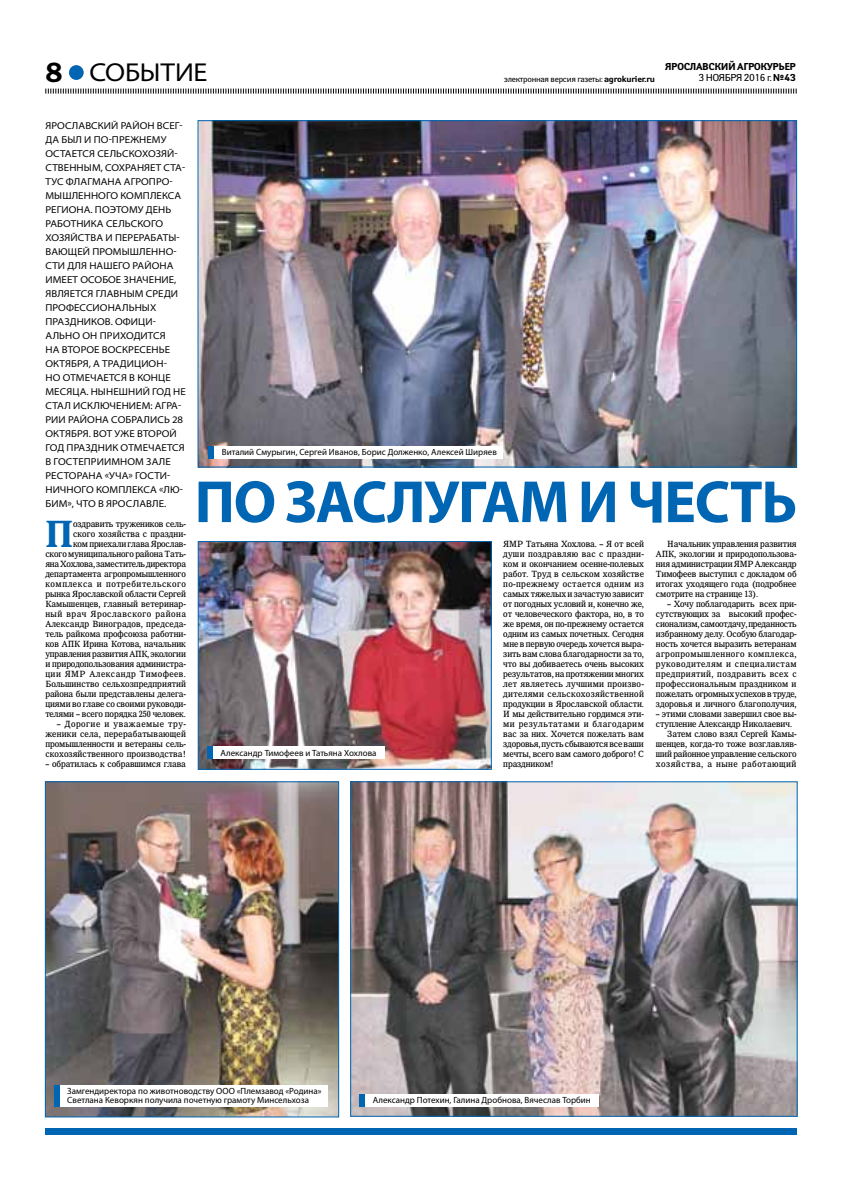
<style>
.page{position:relative;width:842px;height:1191px;background:#fff}
.page>*{position:absolute;margin:0;border:0;box-sizing:border-box;transform-origin:0 0}
.t1{font:700 60px "Myriad Pro";letter-spacing:.175em;color:#0066b3}
.t2{font:700 38px "IZ Premium";color:#0066b3;scale:.94 1}
.t3{font:semi-expanded 26px "Myriad Pro";letter-spacing:-.015em;color:#000}
.t4{font:semi-expanded 10px/14px "Myriad Pro";letter-spacing:.01em;color:#000}
.t5{font:700 10px "Yanus C";letter-spacing:-.05em;color:#000}
.t6{font:10px "Yanus C";letter-spacing:-.05em;color:#000}
.t7{font:9px/10px "IZ Premium";letter-spacing:-.01em;color:#000;text-align:justify;scale:.94 1}
.t8{font:9px/9px "Myriad Pro";color:#000}
.t9{font:9px "IZ Premium";letter-spacing:.055em;color:#000;scale:.94 1}
.t10{font:8.5px "Yanus C";letter-spacing:-.03em;color:#000}
.s1{font-family:"Franklin Gothic Demi C";font-stretch:normal;font-size:28px}
.s2{font-weight:700}
</style>
<div class="page">
<svg style="left:45px;top:88px;width:752px;height:6px"></svg>
<div style="left:69px;top:65px;width:15px;height:15px;background:#0066b3;border-radius:50%"></div>
<div style="left:45px;top:1128px;width:751px;height:6px;background:#0066b3"></div>
<img style="left:200px;top:122px;width:595px;height:343px">
<img style="left:352px;top:783px;width:443px;height:331px">
<div style="left:350px;top:781px;width:447px;height:335px;border:1px solid #0066b3"></div>
<img style="left:200px;top:543px;width:290px;height:224px">
<div style="left:198px;top:541px;width:294px;height:228px;border:1px solid #0066b3"></div>
<img style="left:47px;top:783px;width:290px;height:332px">
<div style="left:45px;top:781px;width:294px;height:336px;border:1px solid #0066b3"></div>
<div style="left:213px;top:446px;width:290px;height:12px;background:#fff"></div>
<div style="left:208px;top:446px;width:6px;height:12px;background:#0066b3"></div>
<div style="left:364px;top:1094px;width:235px;height:13px;background:#fff"></div>
<div style="left:359px;top:1094px;width:6px;height:13px;background:#0066b3"></div>
<div style="left:212px;top:746px;width:173px;height:13px;background:#fff"></div>
<div style="left:207px;top:746px;width:6px;height:13px;background:#0066b3"></div>
<div style="left:59px;top:1085px;width:269px;height:22px;background:#fff"></div>
<div style="left:54px;top:1085px;width:5px;height:22px;background:#0066b3"></div>
<h3 class="t3" style="left:45px;top:58px;width:164px"><span class="s1">8</span> событие</h3>
<p class="t5" style="left:665px;top:61px;width:133px">Ярославский агрокурьер</p>
<p class="t10" style="left:504px;top:73px;width:153px">электронная версия газеты: <span class="s2">agrokurier.ru</span></p>
<p class="t6" style="left:699px;top:71px;width:99px">3 НОЯБРЯ 2016 г. <span class="s2">№43</span></p>
<p class="t4" style="left:45px;top:119px;width:142px">Ярославский район всег&shy;да был и по-прежнему остается сельскохозяй&shy;ственным, сохраняет ста&shy;тус флагмана агропро&shy;мышленного комплекса региона. Поэтому День работника сельского хозяйства и перерабаты&shy;вающей промышленно&shy;сти для нашего района имеет особое значение, является главным среди профессиональных праздников. Офици&shy;ально он приходится<br>на второе воскресенье октября, а традицион-<br>но отмечается в конце месяца. Нынешний год не стал исключением: агра&shy;рии района собрались 28 октября. Вот уже второй год праздник отмечается в гостеприимном зале ресторана «Уча» гости&shy;ничного комплекса «Лю&shy;бим», что в Ярославле.</p>
<h2 class="t2" style="left:45px;top:511px;width:31px">П</h2>
<p class="t7" style="left:45px;top:519px;width:151px;text-align:right">оздравить тружеников сель-<br>ского хозяйства с праздни-<br>ком приехали глава Ярослав-<br>ского муниципального района Тать&shy;яна Хохлова, заместитель директора департамента агропромышленного комплекса и потребительского рынка Ярославской области Сергей<br>Камышенцев, главный ветеринар&shy;ный врач Ярославского района<br>Александр Виноградов, председа&shy;тель райкома профсоюза работни&shy;ков АПК Ирина Котова, начальник управления развития АПК, экологии и природопользования администра&shy;ции ЯМР Александр Тимофеев.<br>Большинство сельхозпредприятий района были представлены делега&shy;циями во главе со своими руководи&shy;телями – всего порядка 250 человек.</p>
<p class="t7" style="left:45px;top:719px;width:151px;text-indent:11px">– Дорогие и уважаемые тру&shy;женики села, перерабатывающей промышленности и ветераны сель&shy;скохозяйственного производства!</p>
<p class="t7" style="left:45px;top:759px;width:151px">– обратилась к собравшимся глава</p>
<p class="t8" style="left:222px;top:447px;width:276px">Виталий Смурыгин, Сергей Иванов, Борис Долженко, Алексей Ширяев</p>
<h1 class="t1" style="left:195px;top:463px;width:230px">Позаслугам</h1>
<h1 class="t1" style="left:578px;top:463px;width:221px">ичесть</h1>
<p class="t7" style="left:503px;top:539px;width:151px">ЯМР Татьяна Хохлова. – Я от всей души поздравляю вас с праздни&shy;ком и окончанием осенне-полевых работ. Труд в сельском хозяйстве по-прежнему остается одним из самых тяжелых и зачастую зависит от погодных условий и, конечно же, от человеческого фактора, но, в то же время, он по-прежнему остается одним из самых почетных. Сегодня мне в первую очередь хочется выра&shy;зить вам слова благодарности за то, что вы добиваетесь очень высоких результатов, на протяжении многих лет являетесь лучшими произво&shy;дителями сельскохозяйственной продукции в Ярославской области.<br>И мы действительно гордимся эти&shy;ми результатами и благодарим вас за них. Хочется пожелать вам здоровья, пусть сбываются все ваши мечты, всего вам самого доброго! С праздником!</p>
<p class="t7" style="left:656px;top:539px;width:151px;text-indent:11px">Начальник управления развития АПК, экологии и природопользова&shy;ния администрации ЯМР Александр Тимофеев выступил с докладом об итогах уходящего года (подробнее смотрите на странице 13).</p>
<p class="t7" style="left:656px;top:599px;width:151px;text-indent:11px">– Хочу поблагодарить всех при&shy;сутствующих за высокий профес&shy;сионализм, самоотдачу, преданность избранному делу. Особую благодар&shy;ность хочется выразить ветеранам агропромышленного комплекса, руководителям и специалистам предприятий, поздравить всех с профессиональным праздником и пожелать огромных успехов в труде, здоровья и личного благополучия,</p>
<p class="t7" style="left:656px;top:709px;width:151px">– этими словами завершил свое вы-</p>
<p class="t7" style="left:656px;top:719px;width:146px">ступление Александр Николаевич.</p>
<p class="t7" style="left:667px;top:729px;width:139px">Затем слово взял Сергей Камы-</p>
<p class="t7" style="left:656px;top:739px;width:151px">шенцев, когда-то тоже возглавляв-</p>
<p class="t7" style="left:656px;top:749px;width:151px">ший районное управление сельского</p>
<p class="t9" style="left:656px;top:758px;width:151px">хозяйства, а ныне работающий</p>
<p class="t8" style="left:220px;top:748px;width:158px">Александр Тимофеев и Татьяна Хохлова</p>
<p class="t8" style="left:67px;top:1086px;width:256px">Замгендиректора по животноводству ООО «Племзавод «Родина»<br>Светлана Кеворкян получила почетную грамоту Минсельхоза</p>
<p class="t8" style="left:373px;top:1095px;width:220px">Александр Потехин, Галина Дробнова, Вячеслав Торбин</p>
</div>
